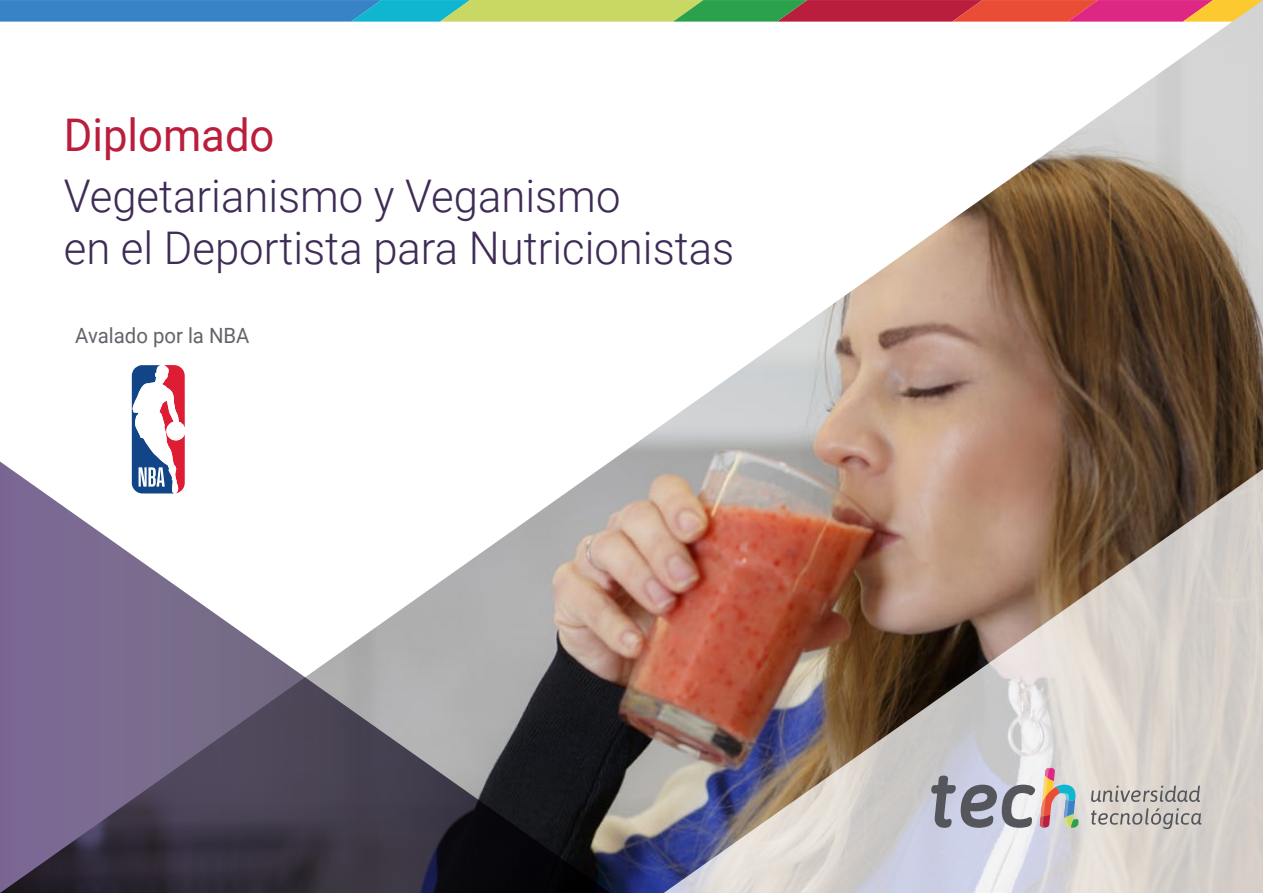
<style>
.page{position:relative;width:1263px;height:893px;background:#fff}
.page>*{position:absolute;margin:0;border:0;box-sizing:border-box;transform-origin:0 0}
.t1{font:300 45px/52.5px "Roboto";color:#3e2b56}
.t2{font:45px "Roboto";color:#ba1e3c}
.t3{font:21px "Roboto";color:#61646a}
</style>
<div class="page">
<img style="left:0;top:0;width:1263px;height:454px">
<svg style="left:0;top:446px;width:640px;height:447px"></svg>
<img style="left:634px;top:454px;width:629px;height:439px">
<svg style="left:931px;top:768px;width:147px;height:60px;background:#aeacb3"></svg>
<svg style="left:1091px;top:786px;width:109px;height:16px;background:#b4b0ac"></svg>
<svg style="left:1091px;top:808px;width:110px;height:21px;background:#bebab5"></svg>
<svg style="left:132px;top:365px;width:53px;height:128px"></svg>
<p class="t2" style="left:64px;top:103px;width:212px">Diplomado</p>
<p class="t1" style="left:64px;top:168px;width:672px">Vegetarianismo y Veganismo<br>en el Deportista para Nutricionistas</p>
<p class="t3" style="left:75px;top:321px;width:176px">Avalado por la NBA</p>
</div>
